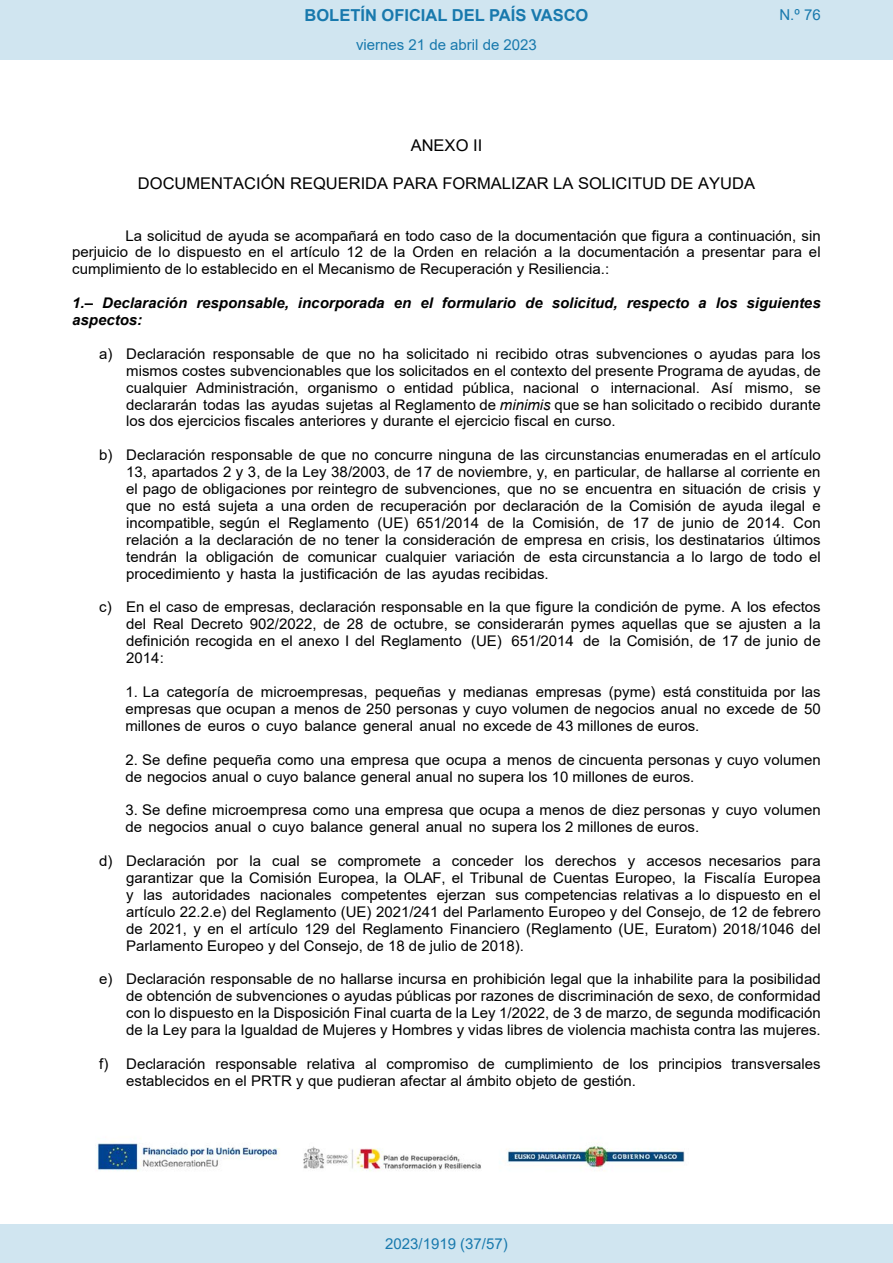
<style>
.page{position:relative;width:893px;height:1263px;background:#fff}
.page>*{position:absolute;margin:0;border:0;box-sizing:border-box;transform-origin:0 0}
.t1{font:700 16.5px "Arial";color:#1879ad}
.t2{font:16.2px "Arial";color:#000}
.Paginacion_Centro{font:15px "Arial";color:#1879ad}
.t3{font:14.7px/17px "Arial";color:#000;text-align:justify}
.t4{font:italic 700 14.7px/17px "Arial";color:#000}
.s1{font-style:italic}
</style>
<div class="page">
<img style="left:97px;top:1138px;width:588px;height:34px">
<div style="left:0;top:0;width:893px;height:60px;background:#d0e5f0"></div>
<div style="left:0;top:1225px;width:893px;height:38px;background:#d0e5f0"></div>
<p class="t1" style="left:305px;top:3px;width:285px">BOLETÍN OFICIAL DEL PAÍS VASCO</p>
<p class="Paginacion_Centro" style="left:779px;top:5px;width:43px">N.º 76</p>
<p class="Paginacion_Centro" style="left:356px;top:35px;width:182px">viernes 21 de abril de 2023</p>
<p class="t2" style="left:411px;top:134px;width:73px">ANEXO II</p>
<p class="t2" style="left:138px;top:172px;width:618px">DOCUMENTACIÓN REQUERIDA PARA FORMALIZAR LA SOLICITUD DE AYUDA</p>
<p class="t3" style="left:72px;top:227px;width:750px;text-indent:53px">La solicitud de ayuda se acompañará en todo caso de la documentación que figura a continuación, sin perjuicio de lo dispuesto en el artículo 12 de la Orden en relación a la documentación a presentar para el cumplimiento de lo establecido en el Mecanismo de Recuperación y Resiliencia.:</p>
<p class="t4" style="left:72px;top:295px;width:750px">1.– Declaración responsable, incorporada en el formulario de solicitud, respecto a los siguientes aspectos:</p>
<p class="t3" style="left:126px;top:345px;width:696px;text-indent:-27px">a) Declaración responsable de que no ha solicitado ni recibido otras subvenciones o ayudas para los mismos costes subvencionables que los solicitados en el contexto del presente Programa de ayudas, de cualquier Administración, organismo o entidad pública, nacional o internacional. Así mismo, se declararán todas las ayudas sujetas al Reglamento de <span class="s1">minimis</span> que se han solicitado o recibido durante los dos ejercicios fiscales anteriores y durante el ejercicio fiscal en curso.</p>
<p class="t3" style="left:126px;top:447px;width:696px;text-indent:-27px">b) Declaración responsable de que no concurre ninguna de las circunstancias enumeradas en el artículo 13, apartados 2 y 3, de la Ley 38/2003, de 17 de noviembre, y, en particular, de hallarse al corriente en el pago de obligaciones por reintegro de subvenciones, que no se encuentra en situación de crisis y que no está sujeta a una orden de recuperación por declaración de la Comisión de ayuda ilegal e incompatible, según el Reglamento (UE) 651/2014 de la Comisión, de 17 de junio de 2014. Con relación a la declaración de no tener la consideración de empresa en crisis, los destinatarios últimos tendrán la obligación de comunicar cualquier variación de esta circunstancia a lo largo de todo el procedimiento y hasta la justificación de las ayudas recibidas.</p>
<p class="t3" style="left:126px;top:599px;width:696px;text-indent:-27px">c) En el caso de empresas, declaración responsable en la que figure la condición de pyme. A los efectos del Real Decreto 902/2022, de 28 de octubre, se considerarán pymes aquellas que se ajusten a la definición recogida en el anexo I del Reglamento (UE) 651/2014 de la Comisión, de 17 de junio de 2014:</p>
<p class="t3" style="left:125px;top:683px;width:697px">1. La categoría de microempresas, pequeñas y medianas empresas (pyme) está constituida por las empresas que ocupan a menos de 250 personas y cuyo volumen de negocios anual no excede de 50 millones de euros o cuyo balance general anual no excede de 43 millones de euros.</p>
<p class="t3" style="left:125px;top:751px;width:697px">2. Se define pequeña como una empresa que ocupa a menos de cincuenta personas y cuyo volumen de negocios anual o cuyo balance general anual no supera los 10 millones de euros.</p>
<p class="t3" style="left:125px;top:801px;width:697px">3. Se define microempresa como una empresa que ocupa a menos de diez personas y cuyo volumen de negocios anual o cuyo balance general anual no supera los 2 millones de euros.</p>
<p class="t3" style="left:126px;top:852px;width:696px;text-indent:-27px">d) Declaración por la cual se compromete a conceder los derechos y accesos necesarios para garantizar que la Comisión Europea, la OLAF, el Tribunal de Cuentas Europeo, la Fiscalía Europea y las autoridades nacionales competentes ejerzan sus competencias relativas a lo dispuesto en el artículo 22.2.e) del Reglamento (UE) 2021/241 del Parlamento Europeo y del Consejo, de 12 de febrero de 2021, y en el artículo 129 del Reglamento Financiero (Reglamento (UE, Euratom) 2018/1046 del Parlamento Europeo y del Consejo, de 18 de julio de 2018).</p>
<p class="t3" style="left:126px;top:971px;width:696px;text-indent:-27px">e) Declaración responsable de no hallarse incursa en prohibición legal que la inhabilite para la posibilidad de obtención de subvenciones o ayudas públicas por razones de discriminación de sexo, de conformidad con lo dispuesto en la Disposición Final cuarta de la Ley 1/2022, de 3 de marzo, de segunda modificación de la Ley para la Igualdad de Mujeres y Hombres y vidas libres de violencia machista contra las mujeres.</p>
<p class="t3" style="left:126px;top:1055px;width:696px;text-indent:-27px">f) Declaración responsable relativa al compromiso de cumplimiento de los principios transversales establecidos en el PRTR y que pudieran afectar al ámbito objeto de gestión.</p>
<p class="Paginacion_Centro" style="left:385px;top:1234px;width:124px">2023/1919 (37/57)</p>
</div>
